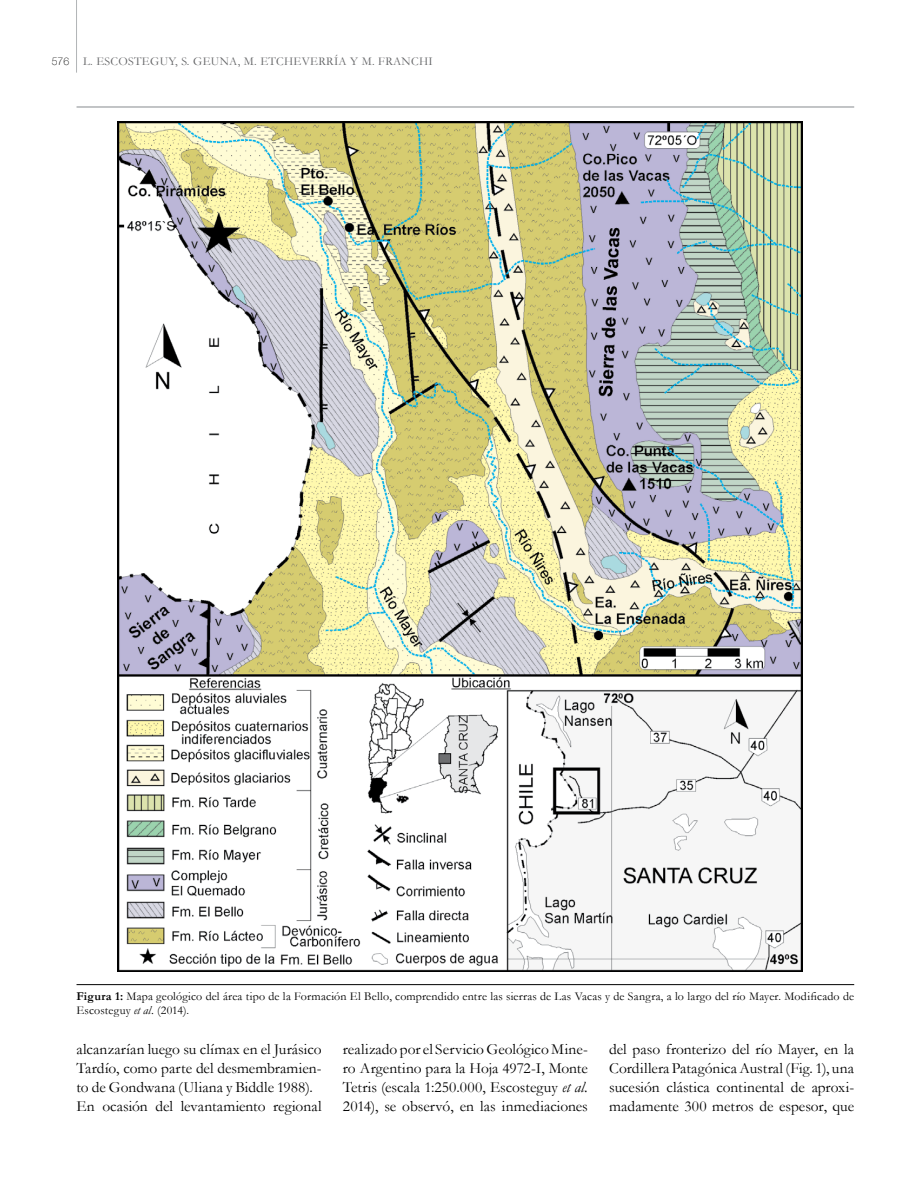
<style>
.page{position:relative;width:918px;height:1188px;background:#fff}
.page>*{position:absolute;margin:0;border:0;box-sizing:border-box;transform-origin:0 0}
.t1{font:15.45px/18.9px "Garamond";color:#000;text-align:justify}
.t2{font:12px/14.4px "Garamond";letter-spacing:.015em;color:#000}
.t3{font:12px "Garamond";letter-spacing:.025em;color:#636466}
.s1{font-family:"Helvetica Neue";font-weight:100;font-size:10.5px;color:#000}
.s2{font-weight:700}
.s3{font-style:italic}
</style>
<div class="page">
<hr style="left:76px;top:0;width:1px;height:73px;background:#b1b4b6">
<img style="left:117px;top:121px;width:685px;height:850px">
<hr style="left:77px;top:984px;width:777px;height:1px;background:#000">
<hr style="left:77px;top:106px;width:777px;height:2px;background:#afb1b4">
<p class="t3" style="left:52px;top:53px;width:382px"><span class="s1">576</span> L. ESCOSTEGUY, S. GEUNA, M. ETCHEVERRÍA y M. FRANCHI</p>
<p class="t2" style="left:77px;top:988px;width:779px"><span class="s2">Figura 1:</span> Mapa geológico del área tipo de la Formación El Bello, comprendido entre las sierras de Las Vacas y de Sangra, a lo largo del río Mayer. Modificado de<br>Escosteguy <span class="s3">et al.</span> (2014).</p>
<p class="t1" style="left:77px;top:1039px;width:247px;text-align:left">alcanzarían luego su clímax en el Jurásico Tardío, como parte del desmembramien&shy;to de Gondwana (Uliana y Biddle 1988).<br>En ocasión del levantamiento regional</p>
<p class="t1" style="left:343px;top:1039px;width:247px">realizado por el Servicio Geológico Mine&shy;ro Argentino para la Hoja 4972-I, Monte Tetris (escala 1:250.000, Escosteguy <span class="s3">et al.<br></span>2014), se observó, en las inmediaciones</p>
<p class="t1" style="left:609px;top:1039px;width:247px">del paso fronterizo del río Mayer, en la Cordillera Patagónica Austral (Fig. 1), una sucesión clástica continental de aproxi&shy;madamente 300 metros de espesor, que</p>
</div>
